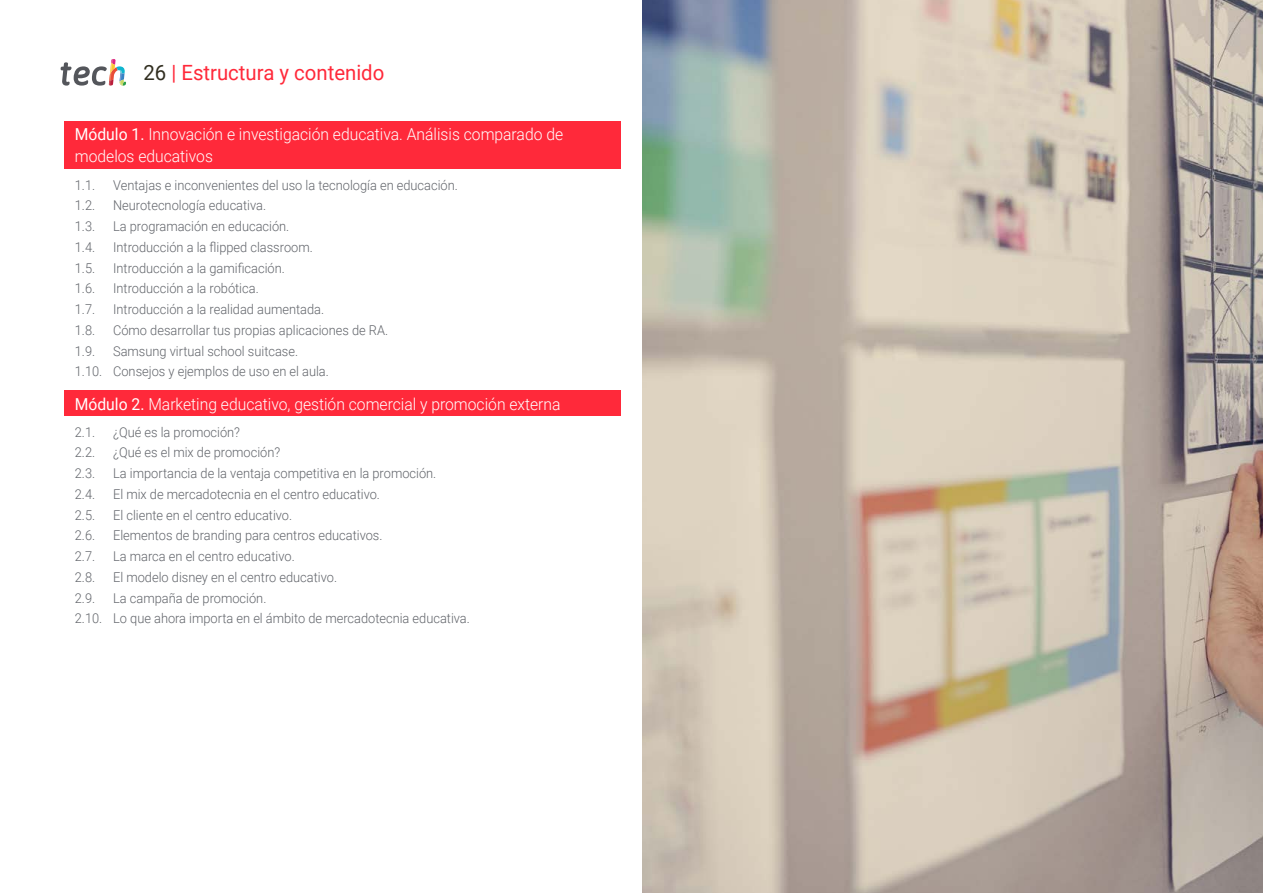
<style>
.page{position:relative;width:1263px;height:893px;background:#fff}
.page>*{position:absolute;margin:0;border:0;box-sizing:border-box;transform-origin:0 0}
.t1{font:21px "Roboto";color:#ff293a}
.t2{font:300 16.5px/22.5px "Roboto";color:#fff;scale:.95 1}
.t3{font:300 13.5px/20.7px "Roboto";color:#61646a;text-align:center;scale:.95 1}
.s1{color:#312e20}
.s2{font-weight:400}
</style>
<div class="page">
<div style="left:64px;top:121px;width:557px;height:48px;background:#ff293a"></div>
<div style="left:64px;top:391px;width:557px;height:25px;background:#ff293a"></div>
<img style="left:642px;top:0;width:621px;height:893px">
<svg style="left:61px;top:59px;width:65px;height:27px"></svg>
<h1 class="t1" style="left:144px;top:57px;width:242px"><span class="s1">26</span> | Estructura y contenido</h1>
<p class="t2" style="left:75px;top:122px;width:515px"><span class="s2">Módulo 1.</span> Innovación e investigación educativa. Análisis comparado de modelos educativos</p>
<p class="t3" style="left:75px;top:174px;width:23px">1.1.</p>
<p class="t3" style="left:113px;top:174px;width:364px">Ventajas e inconvenientes del uso la tecnología en educación.</p>
<p class="t3" style="left:75px;top:195px;width:23px">1.2.</p>
<p class="t3" style="left:113px;top:195px;width:163px">Neurotecnología educativa.</p>
<p class="t3" style="left:75px;top:215px;width:23px">1.3.</p>
<p class="t3" style="left:113px;top:215px;width:187px">La programación en educación.</p>
<p class="t3" style="left:75px;top:236px;width:23px">1.4.</p>
<p class="t3" style="left:113px;top:236px;width:212px">Introducción a la flipped classroom.</p>
<p class="t3" style="left:75px;top:257px;width:23px">1.5.</p>
<p class="t3" style="left:113px;top:257px;width:182px">Introducción a la gamificación.</p>
<p class="t3" style="left:75px;top:278px;width:23px">1.6.</p>
<p class="t3" style="left:113px;top:278px;width:155px">Introducción a la robótica.</p>
<p class="t3" style="left:75px;top:298px;width:23px">1.7.</p>
<p class="t3" style="left:113px;top:298px;width:224px">Introducción a la realidad aumentada.</p>
<p class="t3" style="left:75px;top:319px;width:23px">1.8.</p>
<p class="t3" style="left:113px;top:319px;width:291px">Cómo desarrollar tus propias aplicaciones de RA.</p>
<p class="t3" style="left:75px;top:340px;width:23px">1.9.</p>
<p class="t3" style="left:75px;top:340px;width:269px">Samsung virtual school suitcase.<br>1.10. Consejos y ejemplos de uso en el aula.</p>
<p class="t2" style="left:75px;top:392px;width:513px"><span class="s2">Módulo 2.</span> Marketing educativo, gestión comercial y promoción externa</p>
<p class="t3" style="left:75px;top:421px;width:23px">2.1.</p>
<p class="t3" style="left:113px;top:421px;width:135px">¿Qué es la promoción?</p>
<p class="t3" style="left:75px;top:442px;width:23px">2.2.</p>
<p class="t3" style="left:113px;top:442px;width:178px">¿Qué es el mix de promoción?</p>
<p class="t3" style="left:75px;top:462px;width:23px">2.3.</p>
<p class="t3" style="left:113px;top:462px;width:342px">La importancia de la ventaja competitiva en la promoción.</p>
<p class="t3" style="left:75px;top:483px;width:23px">2.4.</p>
<p class="t3" style="left:113px;top:483px;width:282px">El mix de mercadotecnia en el centro educativo.</p>
<p class="t3" style="left:75px;top:504px;width:23px">2.5.</p>
<p class="t3" style="left:113px;top:504px;width:190px">El cliente en el centro educativo.</p>
<p class="t3" style="left:75px;top:525px;width:23px">2.6.</p>
<p class="t3" style="left:113px;top:525px;width:285px">Elementos de branding para centros educativos.</p>
<p class="t3" style="left:75px;top:545px;width:23px">2.7.</p>
<p class="t3" style="left:113px;top:545px;width:193px">La marca en el centro educativo.</p>
<p class="t3" style="left:75px;top:566px;width:23px">2.8.</p>
<p class="t3" style="left:113px;top:566px;width:237px">El modelo disney en el centro educativo.</p>
<p class="t3" style="left:75px;top:587px;width:23px">2.9.</p>
<p class="t3" style="left:75px;top:587px;width:417px;text-align:left;text-indent:38px">La campaña de promoción.<br>2.10. Lo que ahora importa en el ámbito de mercadotecnia educativa.</p>
</div>
